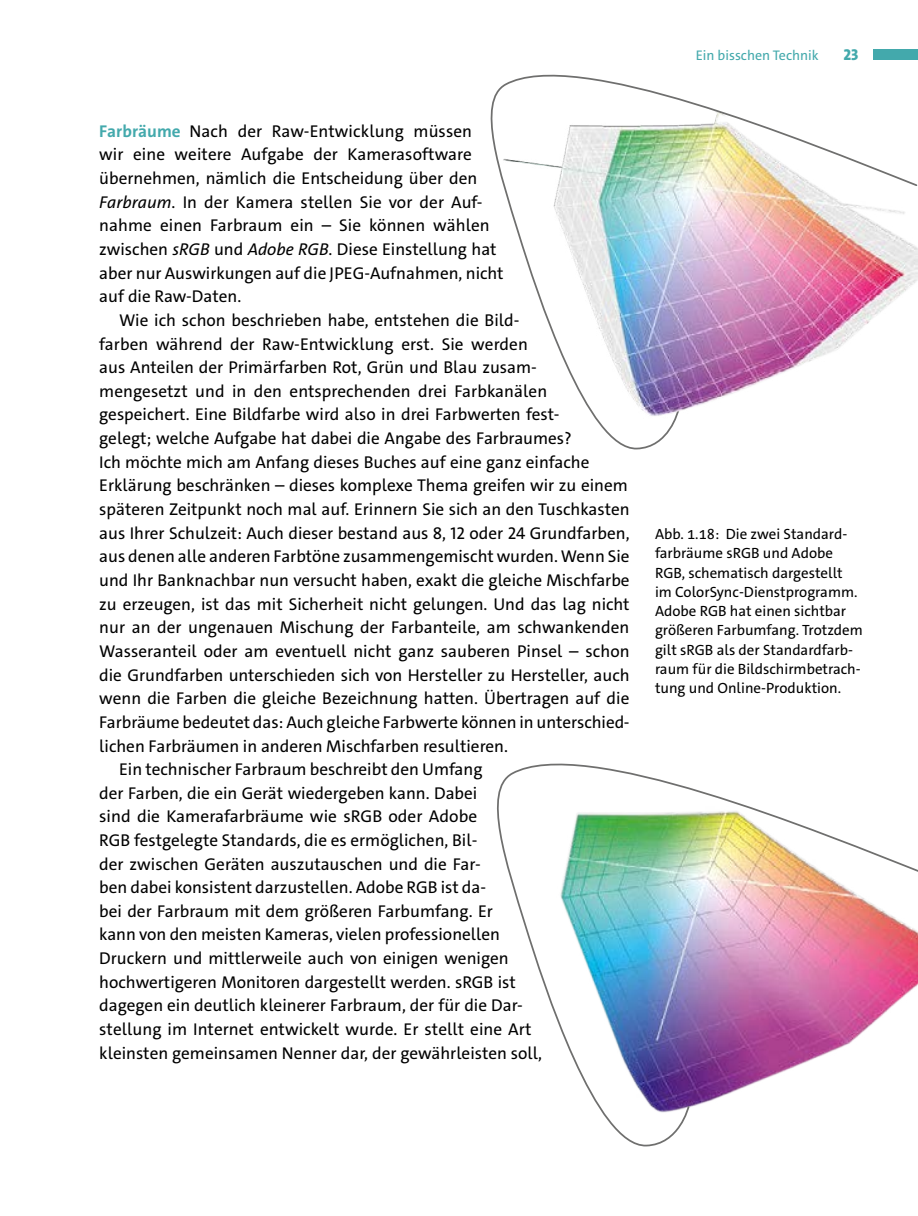
<style>
.page{position:relative;width:918px;height:1216px;background:#fff}
.page>*{position:absolute;margin:0;border:0;box-sizing:border-box;transform-origin:0 0}
._200_Standard{font:17.15px/23.6px "The Sans C4 s";color:#000}
._202_Standard_O_AO{font:17.15px/23.6px "The Sans C4 s";color:#000}
.t1{font:800 15.75px "The Sans C4 s";color:#43a9ac}
.t2{font:14.88px/19.2px "The Sans C4 s";color:#000}
.t3{font:14px "The Sans C4 s";color:#43a9ac}
.s1{font-weight:700;color:#43a9ac}
.s2{font-style:italic}
</style>
<div class="page">
<img style="left:490px;top:74px;width:428px;height:376px">
<img style="left:497px;top:763px;width:421px;height:383px">
<p class="_202_Standard_O_AO" style="left:99px;top:119px;width:406px"><span class="s1">Farbräume</span> Nach der Raw-Entwicklung müssen<br>wir eine weitere Aufgabe der Kamerasoftware übernehmen, nämlich die Entscheidung über den <span class="s2">Farbraum</span>. In der Kamera stellen Sie vor der Auf&shy;nahme einen Farbraum ein – Sie können wählen zwischen <span class="s2">sRGB</span> und <span class="s2">Adobe RGB</span>. Diese Einstellung hat aber nur Auswirkungen auf die JPEG-Aufnahmen, nicht auf die Raw-Daten.</p>
<p class="_200_Standard" style="left:99px;top:308px;width:532px;text-indent:20px">Wie ich schon beschrieben habe, entstehen die Bild-<br>farben während der Raw-Entwicklung erst. Sie werden<br>aus Anteilen der Primärfarben Rot, Grün und Blau zusam-<br>mengesetzt und in den entsprechenden drei Farbkanälen gespeichert. Eine Bildfarbe wird also in drei Farbwerten fest-<br>gelegt; welche Aufgabe hat dabei die Angabe des Farbraumes?<br>Ich möchte mich am Anfang dieses Buches auf eine ganz einfache Erklärung beschränken – dieses komplexe Thema greifen wir zu einem späteren Zeitpunkt noch mal auf. Erinnern Sie sich an den Tuschkasten aus Ihrer Schulzeit: Auch dieser bestand aus 8, 12 oder 24 Grundfarben, aus denen alle anderen Farbtöne zusammengemischt wurden. Wenn Sie und Ihr Banknachbar nun versucht haben, exakt die gleiche Mischfarbe zu erzeugen, ist das mit Sicherheit nicht gelungen. Und das lag nicht nur an der ungenauen Mischung der Farbanteile, am schwankenden Wasseranteil oder am eventuell nicht ganz sauberen Pinsel – schon die Grundfarben unterschieden sich von Hersteller zu Hersteller, auch wenn die Farben die gleiche Bezeichnung hatten. Übertragen auf die Farbräume bedeutet das: Auch gleiche Farbwerte können in unterschied&shy;lichen Farbräumen in anderen Mischfarben resultieren.</p>
<p class="_200_Standard" style="left:99px;top:757px;width:444px;text-indent:20px">Ein technischer Farbraum beschreibt den Umfang<br>der Farben, die ein Gerät wiedergeben kann. Dabei<br>sind die Kamerafarbräume wie sRGB oder Adobe<br>RGB festgelegte Standards, die es ermöglichen, Bil-<br>der zwischen Geräten auszutauschen und die Far-<br>ben dabei konsistent darzustellen. Adobe RGB ist da-<br>bei der Farbraum mit dem größeren Farbumfang. Er<br>kann von den meisten Kameras, vielen professionellen Druckern und mittlerweile auch von einigen wenigen hochwertigeren Monitoren dargestellt werden. sRGB ist dagegen ein deutlich kleinerer Farbraum, der für die Dar&shy;stellung im Internet entwickelt wurde. Er stellt eine Art kleinsten gemeinsamen Nenner dar, der gewährleisten soll,</p>
<p class="t3" style="left:695px;top:47px;width:125px">Ein bisschen Technik</p>
<p class="t1" style="left:843px;top:45px;width:17px">23</p>
<p class="t2" style="left:655px;top:524px;width:209px">Abb. 1.18: Die zwei Standard&shy;farbräume sRGB und Adobe<br>RGB, schematisch dargestellt im ColorSync-Dienstprogramm.<br>Adobe RGB hat einen sichtbar größeren Farbumfang. Trotzdem gilt sRGB als der Standardfarb&shy;raum für die Bildschirmbetrach&shy;tung und Online-Produktion.</p>
</div>
